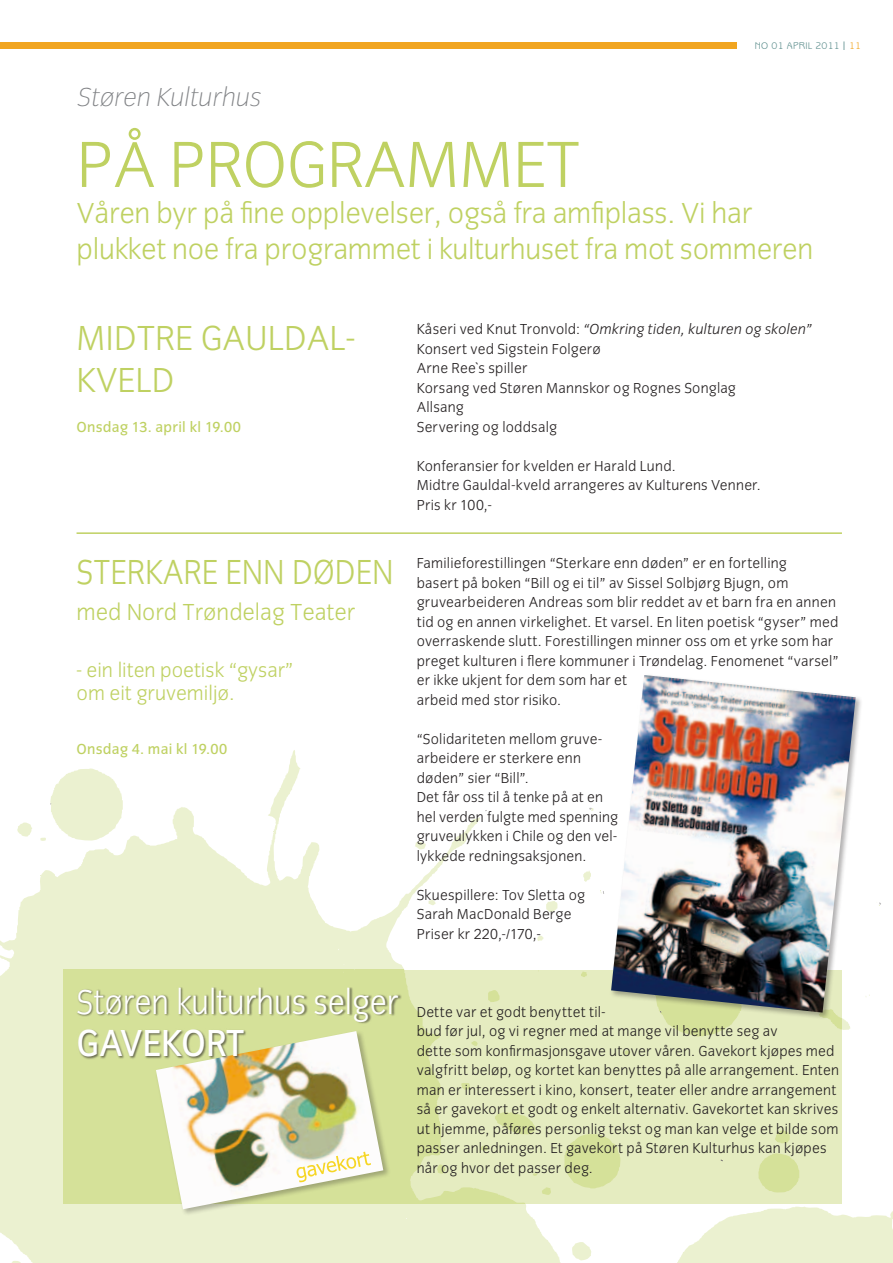
<style>
.page{position:relative;width:893px;height:1263px;background:#fff}
.page>*{position:absolute;margin:0;border:0;box-sizing:border-box;transform-origin:0 0}
.t1{font:300 67.5px "Congress Sans";letter-spacing:-.01em;color:#bfd162}
.t2{font:39px "Congress Sans";color:#fff;scale:.92 1}
.t3{font:300 36px "Congress Sans";color:#fff;scale:.92 1}
.t4{font:300 36px "Congress Sans";color:#bfd162}
.t5{font:300 36px "Congress Sans";color:#bfd162;scale:.92 1}
.t6{font:300 30px/36px "Congress Sans";letter-spacing:-.01em;color:#bfd162}
.t7{font:italic 200 27px "Congress Sans";color:#818386}
.t8{font:300 24px "Congress Sans";color:#bfd162}
.t9{font:300 21px/22.5px "Congress Sans";color:#bfd162}
.t10{font:300 15px/19.5px "Congress Sans";letter-spacing:.015em;color:#231f20}
.t11{font:15px "Congress Sans";letter-spacing:.015em;color:#bfd162}
.t12{font:9.75px "Benguiat Gothic";letter-spacing:.02em;color:#5e8f8e}
.s1{font-size:12px}
.s2{color:#f1a520}
.s3{font-style:italic}
</style>
<div class="page">
<div style="left:0;top:43px;width:737px;height:6px;background:#f1a520"></div>
<svg style="left:583px;top:871px;width:8px;height:11px"></svg>
<svg style="left:575px;top:1242px;width:16px;height:18px"></svg>
<svg style="left:677px;top:1206px;width:216px;height:57px"></svg>
<svg style="left:1px;top:750px;width:574px;height:513px"></svg>
<svg style="left:40px;top:767px;width:83px;height:75px"></svg>
<svg style="left:589px;top:808px;width:5px;height:3px"></svg>
<div style="left:64px;top:969px;width:778px;height:234px;background:#e5ecc0"></div>
<svg style="left:581px;top:971px;width:6px;height:6px"></svg>
<svg style="left:829px;top:1019px;width:21px;height:11px"></svg>
<svg style="left:622px;top:1050px;width:9px;height:5px"></svg>
<svg style="left:775px;top:1130px;width:15px;height:13px"></svg>
<svg style="left:575px;top:1134px;width:45px;height:54px;background:#d7e29e"></svg>
<svg style="left:758px;top:1153px;width:41px;height:39px"></svg>
<svg style="left:64px;top:969px;width:511px;height:234px"></svg>
<svg style="left:665px;top:1019px;width:70px;height:18px"></svg>
<div style="left:154px;top:1029px;width:236px;height:187px;background:#231f20;opacity:.3"></div>
<img style="left:156px;top:1059px;width:227px;height:150px">
<hr style="left:77px;top:532px;width:765px;height:2px;background:#bfd162">
<div style="left:609px;top:673px;width:254px;height:346px;background:#231f20;opacity:.35"></div>
<img style="left:611px;top:675px;width:245px;height:337px">
<div style="left:77px;top:987px;width:325px;height:72px;background:#231f20;opacity:.6"></div>
<p class="t12" style="left:755px;top:40px;width:108px">NO 01 april 2011 <span class="s1">|</span> <span class="s2">11</span></p>
<h3 class="t7" style="left:77px;top:83px;width:186px">Støren Kulturhus</h3>
<h1 class="t1" style="left:77px;top:128px;width:505px">På programm et</h1>
<h3 class="t6" style="left:77px;top:196px;width:738px">Våren byr på fine opplevelser, også fra amfiplass. Vi har plukket noe fra programmet i kulturhuset fra mot sommeren</h3>
<h3 class="t4" style="left:77px;top:319px;width:47px">Midtre</h3>
<h3 class="t4" style="left:201px;top:319px;width:44px">Gauldal</h3>
<h3 class="t4" style="left:346px;top:319px;width:11px">-</h3>
<h3 class="t4" style="left:77px;top:361px;width:99px">kveld</h3>
<p class="t11" style="left:77px;top:418px;width:166px">Onsdag 13. april kl 19.00</p>
<h3 class="t5" style="left:77px;top:553px;width:346px">Sterkare enn døden</h3>
<h3 class="t8" style="left:77px;top:599px;width:280px">med Nord Trøndelag Teater</h3>
<h3 class="t9" style="left:77px;top:659px;width:218px">- ein liten poetisk “gysar” om eit gruvemiljø.</h3>
<p class="t11" style="left:77px;top:741px;width:152px">Onsdag 4. mai kl 19.00</p>
<h3 class="t3" style="left:77px;top:982px;width:351px">Støren kulturhus selger</h3>
<h2 class="t2" style="left:77px;top:1021px;width:24px">gavekort</h2>
<p class="t10" style="left:417px;top:320px;width:397px">Kåseri ved Knut Tronvold: <span class="s3">“Omkring tiden, kulturen og skolen”<br></span>Konsert ved Sigstein Folgerø<br>Arne Ree`s spiller<br>Korsang ved Støren Mannskor og Rognes Songlag<br>Allsang<br>Servering og loddsalg</p>
<p class="t10" style="left:417px;top:456px;width:345px">Konferansier for kvelden er Harald Lund.<br>Midtre Gauldal-kveld arrangeres av Kulturens Venner.<br>Pris kr 100,-</p>
<p class="t10" style="left:417px;top:554px;width:423px">Familieforestillingen “Sterkare enn døden” er en fortelling<br>basert på boken “Bill og ei til” av Sissel Solbjørg Bjugn, om gruvearbeideren Andreas som blir reddet av et barn fra en annen tid og en annen virkelighet. Et varsel. En liten poetisk “gyser” med overraskende slutt. Forestillingen minner oss om et yrke som har preget kulturen i flere kommuner i Trøndelag. Fenomenet “varsel” er ikke ukjent for dem som har et<br>arbeid med stor risiko.</p>
<p class="t10" style="left:417px;top:729px;width:203px">“Solidariteten mellom gruve&shy;arbeidere er sterkere enn døden” sier “Bill”.<br>Det får oss til å tenke på at en hel verden fulgte med spenning gruveulykken i Chile og den vel&shy;lykkede redningsaksjonen.</p>
<p class="t10" style="left:417px;top:885px;width:170px">Skuespillere: Tov Sletta og<br>Sarah MacDonald Berge<br>Priser kr 220,-/170,-</p>
<p class="t10" style="left:417px;top:1002px;width:424px">Dette var et godt benyttet til-<br>bud før jul, og vi regner med at mange vil benytte seg av<br>dette som konfirmasjonsgave utover våren. Gavekort kjøpes med valgfritt beløp, og kortet kan benyttes på alle arrangement. Enten man er interessert i kino, konsert, teater eller andre arrangement så er gavekort et godt og enkelt alternativ. Gavekortet kan skrives ut hjemme, påføres personlig tekst og man kan velge et bilde som passer anledningen. Et gavekort på Støren Kulturhus kan kjøpes når og hvor det passer deg.</p>
</div>
